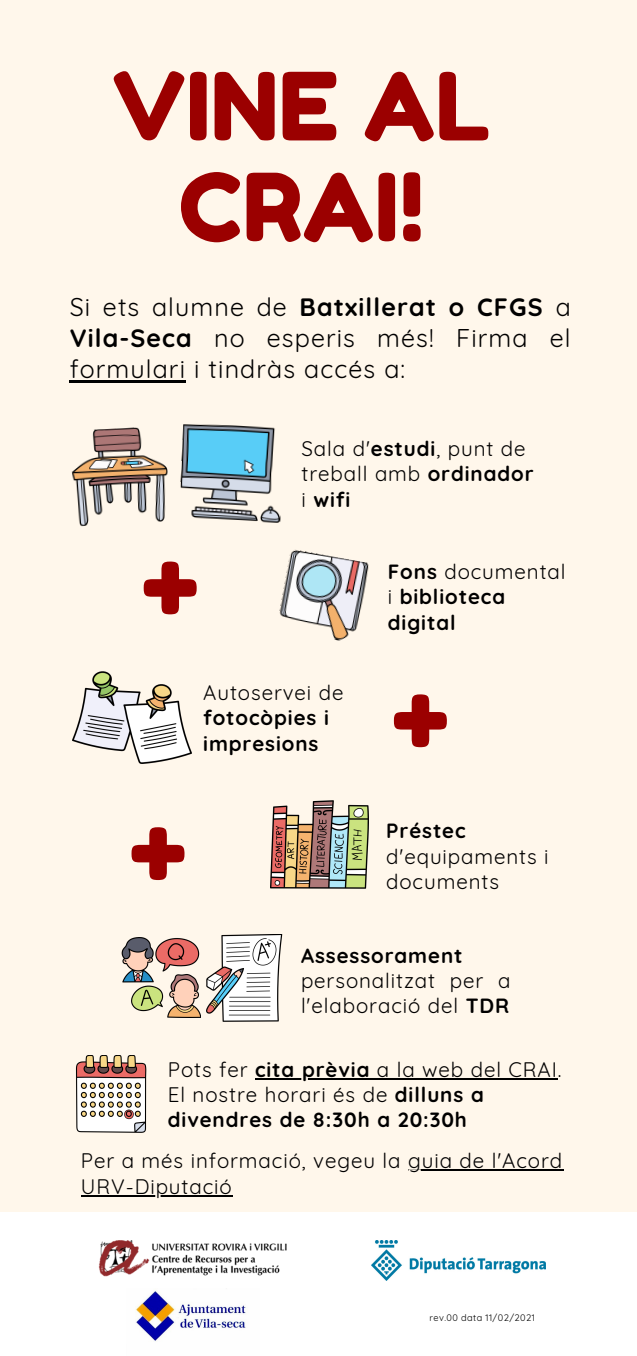
<style>
.page{position:relative;width:637px;height:1356px;background:#fff}
.page>*{position:absolute;margin:0;border:0;box-sizing:border-box;transform-origin:0 0}
.t1{font:110.88px "Fredoka One";color:#9b0000}
.t2{font:93.69px/100.9px "Fredoka One";letter-spacing:.005em;color:#9b0000;text-align:center}
.t3{font:25px/31.2px "Quicksand";letter-spacing:.045em;color:#000;text-align:justify}
.t4{font:20.5px/25.4px "Quicksand";letter-spacing:.045em;color:#000}
.t5{font:700 20.5px/25.4px "Quicksand";letter-spacing:.045em;color:#000}
.t6{font:9.25px "Quicksand";letter-spacing:.045em;color:#000}
.s1{font-weight:700}
.s2{font-weight:400}
</style>
<div class="page">
<div style="left:0;top:0;width:636px;height:1356px;background:#fff7eb"></div>
<img style="left:180px;top:424px;width:101px;height:99px">
<img style="left:279px;top:549px;width:90px;height:92px">
<img style="left:72px;top:671px;width:119px;height:93px">
<img style="left:270px;top:800px;width:98px;height:89px">
<img style="left:76px;top:1056px;width:71px;height:76px">
<img style="left:71px;top:427px;width:97px;height:99px">
<img style="left:200px;top:934px;width:83px;height:87px">
<img style="left:121px;top:937px;width:79px;height:81px">
<div style="left:0;top:1212px;width:636px;height:144px;background:#fff"></div>
<img style="left:98px;top:1240px;width:189px;height:37px">
<img style="left:371px;top:1240px;width:173px;height:40px">
<img style="left:136px;top:1290px;width:110px;height:52px">
<hr style="left:70px;top:380px;width:116px;height:2px;background:#000">
<hr style="left:255px;top:1078px;width:115px;height:1px;background:#000">
<hr style="left:370px;top:1078px;width:187px;height:1px;background:#000">
<hr style="left:408px;top:1169px;width:154px;height:2px;background:#000">
<hr style="left:81px;top:1195px;width:151px;height:1px;background:#000">
<p class="t2" style="left:112px;top:55px;width:379px">VINE AL<br>CRAI!</p>
<p class="t3" style="left:70px;top:291px;width:502px">Si ets alumne de <span class="s1">Batxillerat o CFGS</span> a <span class="s1">Vila-Seca</span> no esperis més! Firma el formulari i tindràs accés a:</p>
<p class="t1" style="left:141px;top:510px;width:60px">+</p>
<p class="t4" style="left:301px;top:435px;width:233px">Sala d'<span class="s1">estudi</span>, punt de treball amb <span class="s1">ordinador </span>i <span class="s1">wifi</span></p>
<p class="t5" style="left:387px;top:558px;width:179px">Fons <span class="s2">documental i</span> biblioteca digital</p>
<p class="t5" style="left:203px;top:679px;width:142px"><span class="s2">Autoservei de </span>fotocòpies i impresions</p>
<p class="t1" style="left:391px;top:643px;width:60px">+</p>
<p class="t1" style="left:129px;top:776px;width:60px">+</p>
<p class="t4" style="left:386px;top:818px;width:164px"><span class="s1">Préstec </span>d'equipaments i documents</p>
<p class="t4" style="left:301px;top:942px;width:211px"><span class="s1">Assessorament </span>personalitzat per a l'elaboració del <span class="s1">TDR</span></p>
<p class="t4" style="left:168px;top:1056px;width:395px">Pots fer <span class="s1">cita prèvia</span> a la web del CRAI.</p>
<p class="t5" style="left:168px;top:1081px;width:317px"><span class="s2">El nostre horari és de</span> dilluns a divendres de 8:30h a 20:30h</p>
<p class="t4" style="left:81px;top:1148px;width:482px">Per a més informació, vegeu la guia de l'Acord<br>URV-Diputació</p>
<p class="t6" style="left:429px;top:1311px;width:107px">rev.00 data 11/02/2021</p>
</div>
